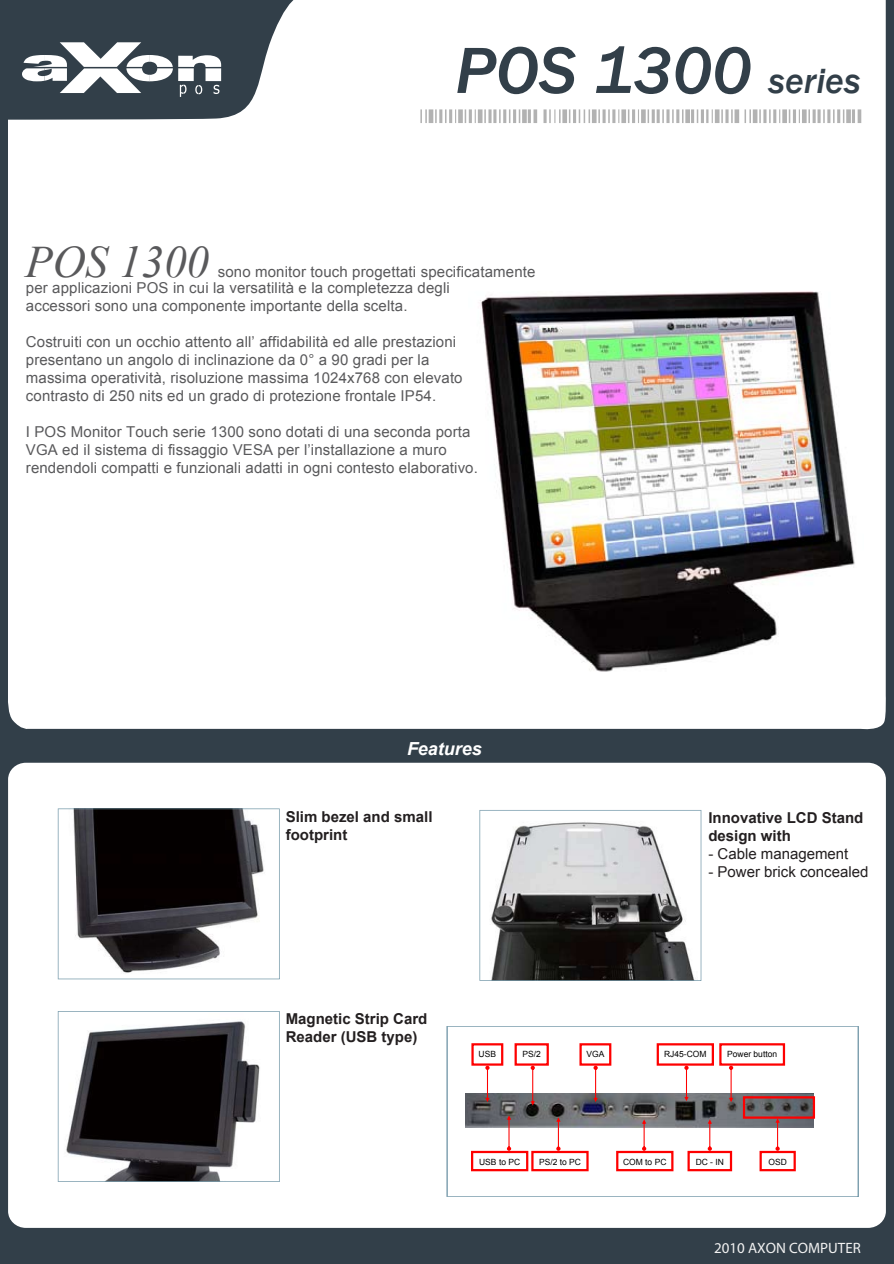
<style>
.page{position:relative;width:894px;height:1264px;background:#323f49}
.page>*{position:absolute;margin:0;border:0;box-sizing:border-box;transform-origin:0 0}
.t1{font:italic 500 67.5px "Franklin Gothic";color:#323f49}
.t2{font:italic 45px "Times New Roman";color:#59595b}
.t3{font:italic 700 18px "Arial";color:#fff}
.t4{font:18px "Myriad Pro";color:#000}
.t5{font:15px/18px "Arial";letter-spacing:.01em;color:#59595b}
.t6{font:700 15px/18px "Arial";color:#231f20}
.t7{font:15px "Arial";color:#231f20}
.t8{font:300 15px "Myriad Pro";color:#f2f2f2}
.t9{font:8.55px "Arial";color:#000}
.s1{font-size:36px}
</style>
<div class="page">
<div style="left:8px;top:0;width:878px;height:730px;background:#fff"></div>
<svg style="left:22px;top:42px;width:199px;height:55px"></svg>
<div style="left:8px;top:762px;width:878px;height:465px;background:#fff;border-radius:17px"></div>
<svg style="left:58px;top:1011px;width:222px;height:171px"></svg>
<svg style="left:58px;top:808px;width:222px;height:171px"></svg>
<svg style="left:446px;top:1026px;width:413px;height:171px"></svg>
<svg style="left:479px;top:810px;width:222px;height:171px"></svg>
<svg style="left:543px;top:109px;width:318px;height:14px;background:#d8d8d8"></svg>
<svg style="left:420px;top:109px;width:117px;height:14px;background:#d6d6d6"></svg>
<img style="left:468px;top:274px;width:396px;height:403px">
<img style="left:466px;top:1093px;width:347px;height:34px">
<svg style="left:729px;top:1065px;width:4px;height:37px"></svg>
<div style="left:720px;top:1044px;width:64px;height:20px;background:#fff"></div>
<div style="left:719px;top:1043px;width:66px;height:22px;border:2px solid #fe0000"></div>
<div style="left:743px;top:1096px;width:72px;height:22px;border:2px solid #fe0000"></div>
<div style="left:760px;top:1152px;width:34px;height:18px;background:#fff"></div>
<div style="left:759px;top:1150px;width:37px;height:21px;border:2px solid #fe0000"></div>
<svg style="left:775px;top:1118px;width:4px;height:32px"></svg>
<div style="left:688px;top:1152px;width:43px;height:18px;background:#fff"></div>
<div style="left:687px;top:1150px;width:45px;height:21px;border:2px solid #fe0000"></div>
<svg style="left:707px;top:1119px;width:5px;height:31px"></svg>
<div style="left:617px;top:1152px;width:55px;height:18px;background:#fff"></div>
<div style="left:616px;top:1150px;width:57px;height:21px;border:2px solid #fe0000"></div>
<svg style="left:642px;top:1119px;width:4px;height:31px"></svg>
<div style="left:580px;top:1044px;width:30px;height:20px;background:#fff"></div>
<div style="left:579px;top:1043px;width:32px;height:22px;border:2px solid #fe0000"></div>
<svg style="left:593px;top:1065px;width:5px;height:37px"></svg>
<div style="left:515px;top:1044px;width:33px;height:20px;background:#fff"></div>
<div style="left:514px;top:1043px;width:35px;height:22px;border:2px solid #fe0000"></div>
<svg style="left:530px;top:1065px;width:5px;height:40px"></svg>
<svg style="left:556px;top:1117px;width:4px;height:33px"></svg>
<div style="left:532px;top:1152px;width:55px;height:18px;background:#fff"></div>
<div style="left:531px;top:1150px;width:57px;height:21px;border:2px solid #fe0000"></div>
<svg style="left:507px;top:1115px;width:4px;height:35px"></svg>
<div style="left:472px;top:1152px;width:55px;height:18px;background:#fff"></div>
<div style="left:471px;top:1150px;width:57px;height:21px;border:2px solid #fe0000"></div>
<svg style="left:485px;top:1065px;width:4px;height:37px"></svg>
<div style="left:472px;top:1044px;width:30px;height:20px;background:#fff"></div>
<div style="left:471px;top:1043px;width:32px;height:22px;border:2px solid #fe0000"></div>
<div style="left:658px;top:1044px;width:55px;height:20px;background:#fff"></div>
<div style="left:656px;top:1043px;width:58px;height:22px;border:2px solid #fe0000"></div>
<svg style="left:684px;top:1065px;width:4px;height:36px"></svg>
<h1 class="t1" style="left:455px;top:29px;width:407px">POS 1300 <span class="s1">series</span></h1>
<h2 class="t2" style="left:25px;top:230px;width:185px">POS 1300</h2>
<p class="t5" style="left:26px;top:263px;width:511px;line-height:16.5px;text-indent:192px">sono monitor touch progettati specificatamente per applicazioni POS in cui la versatilità e la completezza degli</p>
<p class="t5" style="left:26px;top:297px;width:383px">accessori sono una componente importante della scelta.</p>
<p class="t5" style="left:26px;top:333px;width:438px">Costruiti con un occhio attento all’ affidabilità ed alle prestazioni presentano un angolo di inclinazione da 0° a 90 gradi per la massima operatività, risoluzione massima 1024x768 con elevato contrasto di 250 nits ed un grado di protezione frontale IP54.</p>
<p class="t5" style="left:26px;top:423px;width:453px">I POS Monitor Touch serie 1300 sono dotati di una seconda porta<br>VGA ed il sistema di fissaggio VESA per l’installazione a muro rendendoli compatti e funzionali adatti in ogni contesto elaborativo.</p>
<p class="t3" style="left:407px;top:737px;width:76px">Features</p>
<p class="t6" style="left:286px;top:808px;width:148px">Slim bezel and small footprint</p>
<p class="t6" style="left:286px;top:1010px;width:143px">Magnetic Strip Card<br>Reader (USB type)</p>
<p class="t4" style="left:389px;top:1016px;width:11px">1</p>
<p class="t6" style="left:708px;top:809px;width:157px">Innovative LCD Stand design with</p>
<p class="t7" style="left:708px;top:844px;width:142px">- Cable management</p>
<p class="t7" style="left:708px;top:862px;width:162px">- Power brick concealed</p>
<p class="t9" style="left:478px;top:1048px;width:19px">USB</p>
<p class="t9" style="left:664px;top:1048px;width:44px">RJ45-COM</p>
<p class="t9" style="left:522px;top:1048px;width:20px">PS/2</p>
<p class="t9" style="left:586px;top:1048px;width:19px">VGA</p>
<p class="t9" style="left:727px;top:1048px;width:51px">Power button</p>
<p class="t9" style="left:479px;top:1156px;width:42px">USB to PC</p>
<p class="t9" style="left:539px;top:1156px;width:43px">PS/2 to PC</p>
<p class="t9" style="left:623px;top:1156px;width:45px">COM to PC</p>
<p class="t9" style="left:695px;top:1156px;width:30px">DC - IN</p>
<p class="t9" style="left:768px;top:1156px;width:20px">OSD</p>
<p class="t8" style="left:714px;top:1239px;width:148px">2010 AXON COMPUTER</p>
</div>
